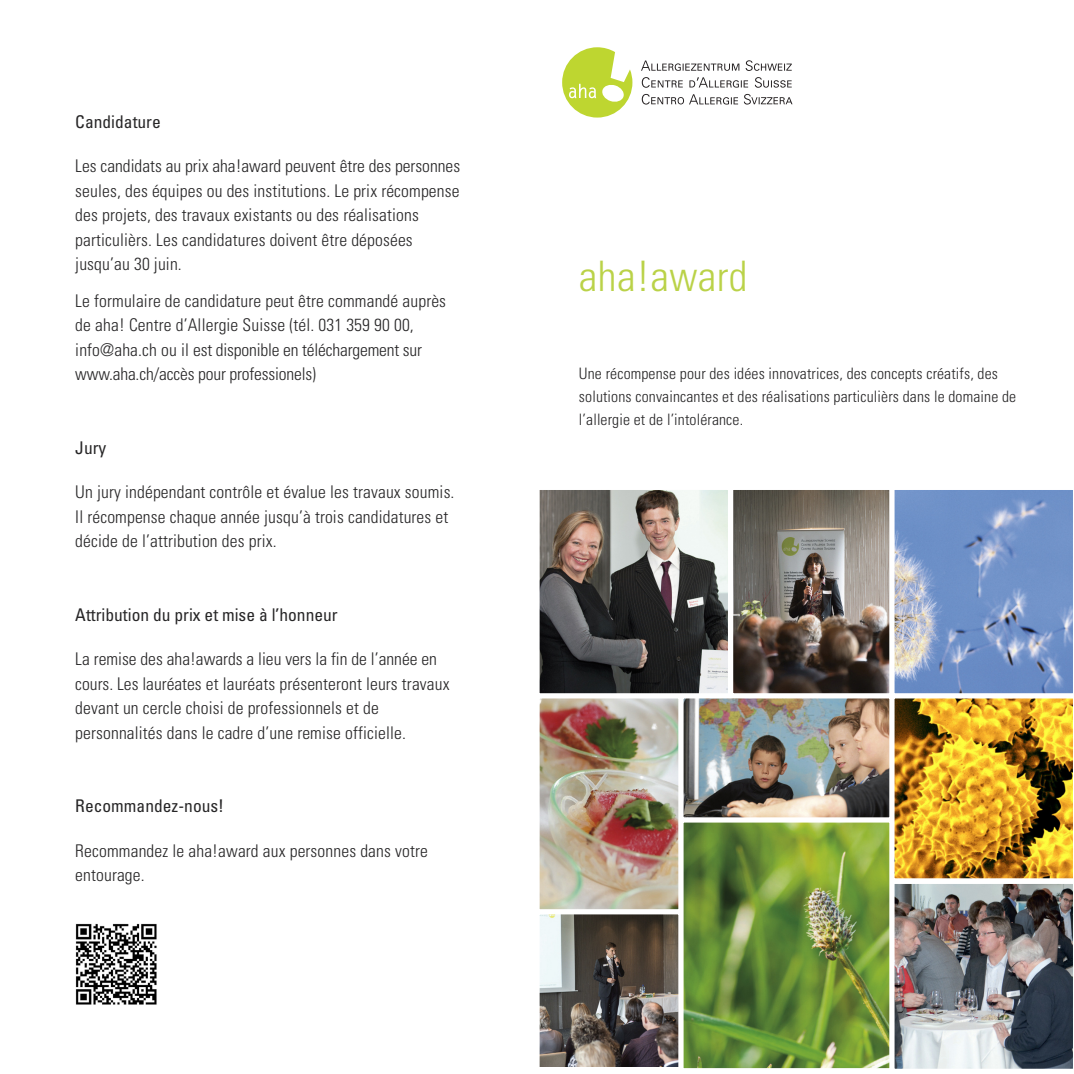
<style>
.page{position:relative;width:1074px;height:1074px;background:#fff}
.page>*{position:absolute;margin:0;border:0;box-sizing:border-box;transform-origin:0 0}
.t1{font:300 condensed 42px "Univers";letter-spacing:.01em;color:#bad248}
.t2{font:300 condensed 17.5px/24.5px "Univers";letter-spacing:.01em;color:#272627}
.t3{font:condensed 17.5px "Univers";color:#272627}
.t4{font:300 condensed 15.75px/22.8px "Univers";letter-spacing:.01em;color:#272627}
</style>
<div class="page">
<svg style="left:641px;top:60px;width:151px;height:44px"></svg>
<svg style="left:562px;top:47px;width:70px;height:70px"></svg>
<img style="left:75px;top:923px;width:82px;height:82px">
<img style="left:684px;top:699px;width:203px;height:116px">
<div style="left:680px;top:695px;width:211px;height:124px;border:3px solid #fff"></div>
<img style="left:734px;top:491px;width:153px;height:200px">
<div style="left:730px;top:487px;width:161px;height:208px;border:3px solid #fff"></div>
<img style="left:541px;top:491px;width:185px;height:200px">
<div style="left:537px;top:487px;width:193px;height:208px;border:3px solid #fff"></div>
<img style="left:684px;top:823px;width:203px;height:243px">
<div style="left:680px;top:819px;width:211px;height:251px;border:3px solid #fff"></div>
<img style="left:541px;top:915px;width:135px;height:151px">
<div style="left:537px;top:911px;width:143px;height:159px;border:3px solid #fff"></div>
<img style="left:541px;top:699px;width:135px;height:208px">
<div style="left:537px;top:695px;width:143px;height:216px;border:3px solid #fff"></div>
<img style="left:894px;top:490px;width:179px;height:579px">
<p class="t3" style="left:75px;top:115px;width:87px">Candidature</p>
<p class="t2" style="left:75px;top:155px;width:386px">Les candidats au prix aha!award peuvent être des personnes seules, des équipes ou des institutions. Le prix récompense des projets, des travaux existants ou des réalisations particulièrs. Les candidatures doivent être déposées jusqu’au 30 juin.</p>
<p class="t2" style="left:75px;top:290px;width:372px">Le formulaire de candidature peut être commandé auprès de aha! Centre d’Allergie Suisse (tél. 031 359 90 00, info@aha.ch ou il est disponible en téléchargement sur www.aha.ch/accès pour professionels)</p>
<p class="t3" style="left:75px;top:441px;width:33px">Jury</p>
<p class="t2" style="left:75px;top:481px;width:380px">Un jury indépendant contrôle et évalue les travaux soumis.<br>Il récompense chaque année jusqu’à trois candidatures et décide de l’attribution des prix.</p>
<p class="t3" style="left:75px;top:608px;width:264px">Attribution du prix et mise à l’honneur</p>
<p class="t2" style="left:75px;top:648px;width:375px">La remise des aha!awards a lieu vers la fin de l’année en cours. Les lauréates et lauréats présenteront leurs travaux devant un cercle choisi de professionnels et de personnalités dans le cadre d’une remise officielle.</p>
<p class="t3" style="left:75px;top:799px;width:150px">Recommandez-nous!</p>
<p class="t2" style="left:75px;top:839px;width:354px">Recommandez le aha!award aux personnes dans votre entourage.</p>
<h1 class="t1" style="left:579px;top:260px;width:170px">aha!award</h1>
<p class="t4" style="left:579px;top:363px;width:438px">Une récompense pour des idées innovatrices, des concepts créatifs, des solutions convaincantes et des réalisations particulièrs dans le domaine de l’allergie et de l’intolérance.</p>
</div>
